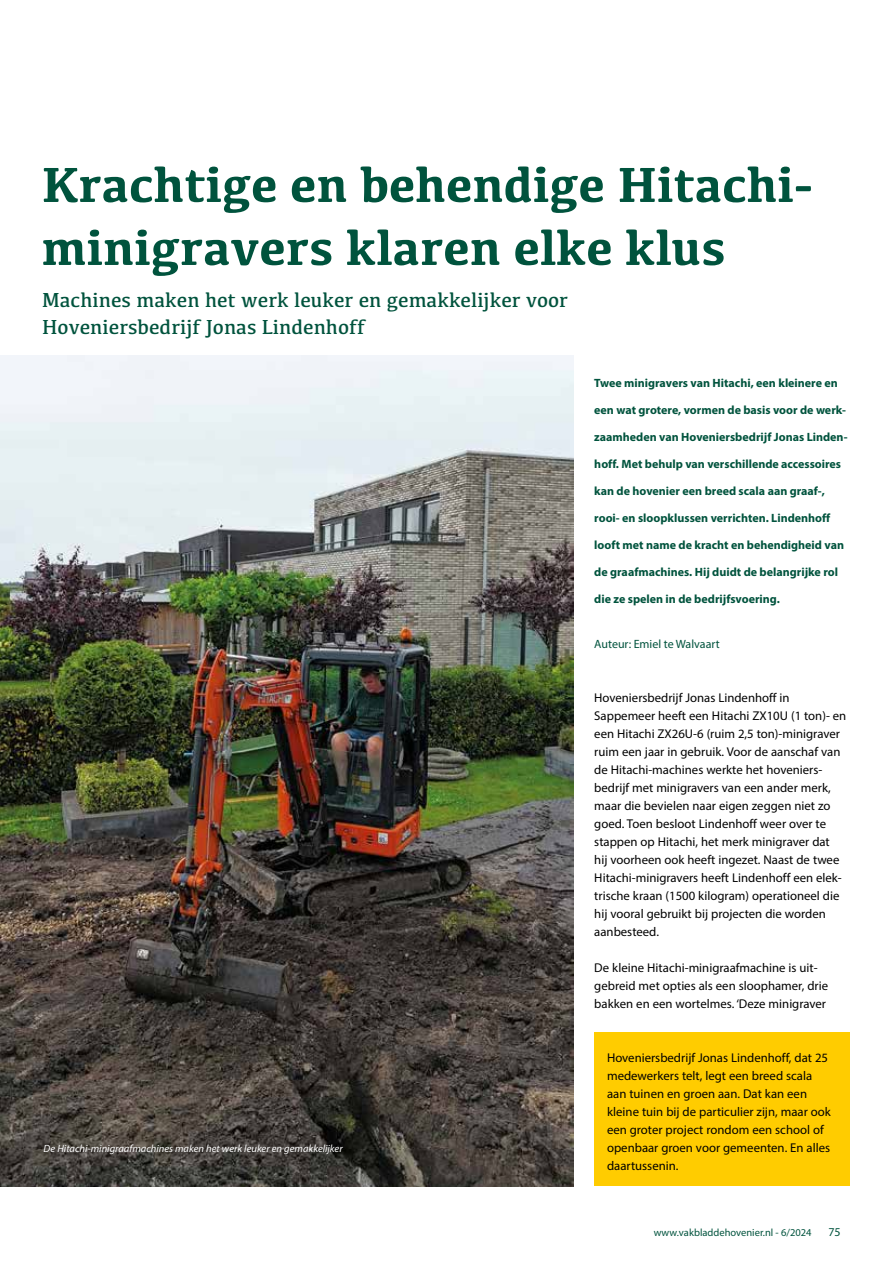
<style>
.page{position:relative;width:893px;height:1263px;background:#fff}
.page>*{position:absolute;margin:0;border:0;box-sizing:border-box;transform-origin:0 0}
.t1{font:700 51px/63px "Kefa";color:#00533d}
.t2{font:21px/27px "Kefa";color:#00533d}
.t3{font:12.75px/18px "Myriad Pro";color:#000}
.t4{font:700 12px "Myriad Pro";color:#00533d}
.t5{font:12px "Myriad Pro";color:#00533d}
.t6{font:italic 10.5px "Myriad Pro";color:#fff}
.t7{font:10.5px "Myriad Pro";color:#00533d}
</style>
<div class="page">
<div style="left:594px;top:1032px;width:255px;height:153px;background:#fc0"></div>
<img style="left:0;top:355px;width:573px;height:831px">
<h1 class="t1" style="left:41px;top:151px;width:773px">Krachtige en behendige Hitachi&shy;minigravers klaren elke klus</h1>
<h2 class="t2" style="left:42px;top:286px;width:527px">Machines maken het werk leuker en gemakkelijker voor<br>Hoveniersbedrijf Jonas Lindenhoff</h2>
<p class="t6" style="left:44px;top:1142px;width:301px">De Hitachi-minigraafmachines maken het werk leuker en gemakkelijker</p>
<p class="t4" style="left:594px;top:375px;width:245px">Twee minigravers van Hitachi, een kleinere en</p>
<p class="t4" style="left:594px;top:402px;width:253px">een wat grotere, vormen de basis voor de werk-</p>
<p class="t4" style="left:594px;top:429px;width:255px">zaamheden van Hoveniersbedrijf Jonas Linden-</p>
<p class="t4" style="left:594px;top:456px;width:248px">hoff. Met behulp van verschillende accessoires</p>
<p class="t4" style="left:594px;top:483px;width:232px">kan de hovenier een breed scala aan graaf-,</p>
<p class="t4" style="left:594px;top:510px;width:238px">rooi- en sloopklussen verrichten. Lindenhoff</p>
<p class="t4" style="left:594px;top:537px;width:251px">looft met name de kracht en behendigheid van</p>
<p class="t4" style="left:594px;top:564px;width:245px">de graafmachines. Hij duidt de belangrijke rol</p>
<p class="t4" style="left:594px;top:591px;width:187px">die ze spelen in de bedrijfsvoering.</p>
<p class="t5" style="left:594px;top:637px;width:127px">Auteur: Emiel te Walvaart</p>
<p class="t3" style="left:594px;top:689px;width:254px">Hoveniersbedrijf Jonas Lindenhoff in Sappemeer heeft een Hitachi ZX10U (1 ton)- en een Hitachi ZX26U-6 (ruim 2,5 ton)-minigraver ruim een jaar in gebruik. Voor de aanschaf van de Hitachi-machines werkte het hoveniers&shy;bedrijf met minigravers van een ander merk, maar die bevielen naar eigen zeggen niet zo goed. Toen besloot Lindenhoff weer over te stappen op Hitachi, het merk minigraver dat<br>hij voorheen ook heeft ingezet. Naast de twee Hitachi-minigravers heeft Lindenhoff een elek&shy;trische kraan (1500 kilogram) operationeel die hij vooral gebruikt bij projecten die worden aanbesteed.</p>
<p class="t3" style="left:594px;top:959px;width:235px">De kleine Hitachi-minigraafmachine is uit&shy;gebreid met opties als een sloophamer, drie bakken en een wortelmes. ‘Deze minigraver</p>
<p class="t3" style="left:607px;top:1049px;width:225px">Hoveniersbedrijf Jonas Lindenhoff, dat 25 medewerkers telt, legt een breed scala aan tuinen en groen aan. Dat kan een kleine tuin bij de particulier zijn, maar ook een groter project rondom een school of openbaar groen voor gemeenten. En alles daartussenin.</p>
<p class="t7" style="left:654px;top:1226px;width:159px">www.vakbladdehovenier.nl - 6/2024</p>
<p class="t5" style="left:828px;top:1224px;width:14px">75</p>
</div>
